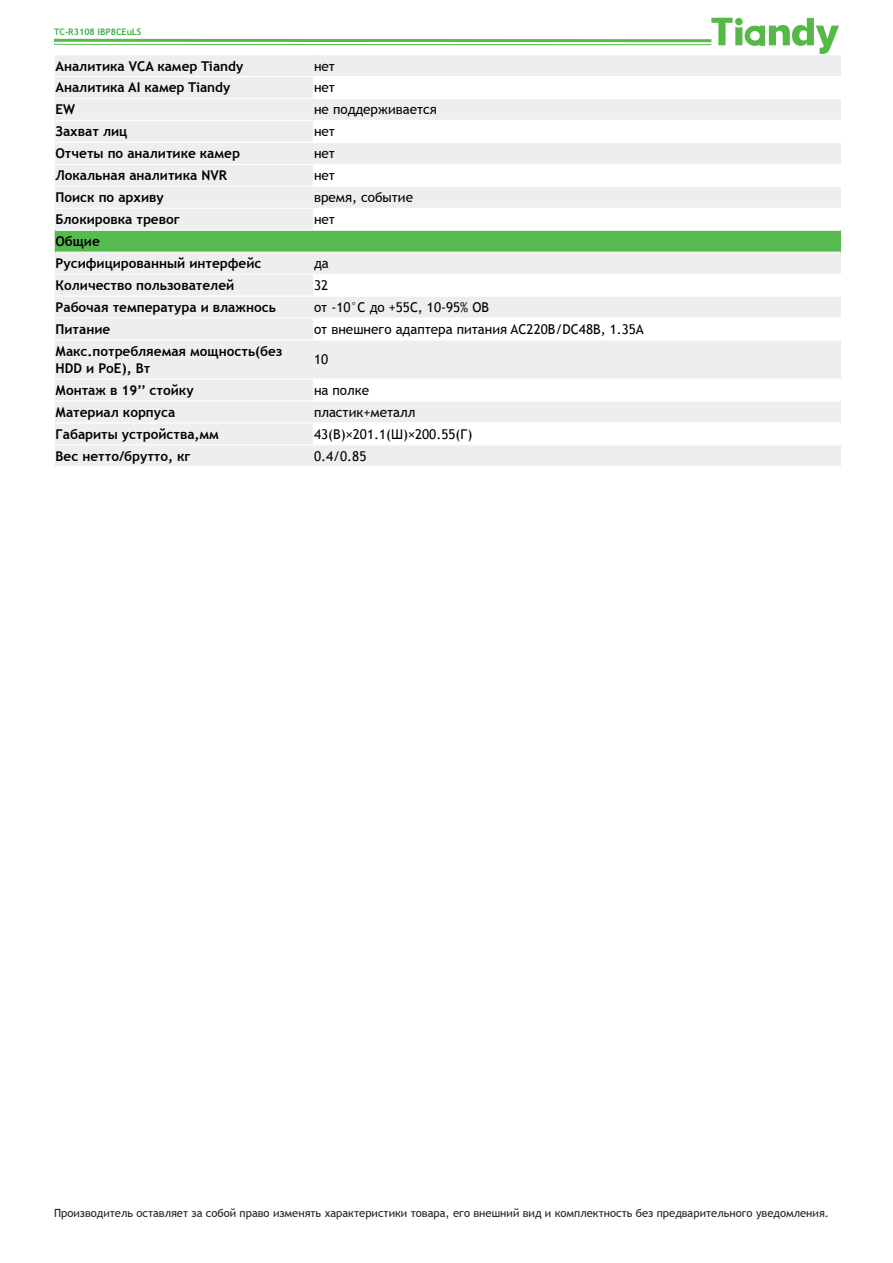
<style>
.page{position:relative;width:893px;height:1263px;background:#fff}
.page>*{position:absolute;margin:0;border:0;box-sizing:border-box;transform-origin:0 0}
.t1{font:700 13.5px/21.9px "Trebuchet MS";color:#000001}
.t2{font:13.5px "Trebuchet MS";color:#000001}
.t3{font:11.25px "Trebuchet MS";color:#231f20}
.t4{font:700 9px "Trebuchet MS";color:#40ae49}
</style>
<div class="page">
<svg style="left:711px;top:18px;width:128px;height:36px"></svg>
<hr style="left:54px;top:39px;width:657px;height:3px;background:#57ba4a">
<hr style="left:54px;top:44px;width:657px;height:1px;background:#57ba4a">
<div style="left:55px;top:55px;width:786px;height:411px;background:#edefee"></div>
<svg style="left:313px;top:77px;width:528px;height:368px"></svg>
<div style="left:55px;top:230px;width:786px;height:22px;background:#56ba4f"></div>
<hr style="left:56px;top:76px;width:257px;height:1px;background:#fff">
<hr style="left:313px;top:76px;width:527px;height:1px;background:#fff">
<hr style="left:56px;top:98px;width:257px;height:1px;background:#fff">
<hr style="left:313px;top:98px;width:527px;height:1px;background:#fff">
<hr style="left:56px;top:120px;width:257px;height:1px;background:#fff">
<hr style="left:313px;top:120px;width:527px;height:1px;background:#fff">
<hr style="left:56px;top:142px;width:257px;height:1px;background:#fff">
<hr style="left:313px;top:142px;width:527px;height:1px;background:#fff">
<hr style="left:56px;top:164px;width:257px;height:1px;background:#fff">
<hr style="left:313px;top:164px;width:527px;height:1px;background:#fff">
<hr style="left:56px;top:186px;width:257px;height:1px;background:#fff">
<hr style="left:313px;top:186px;width:527px;height:1px;background:#fff">
<hr style="left:56px;top:208px;width:257px;height:1px;background:#fff">
<hr style="left:313px;top:208px;width:527px;height:1px;background:#fff">
<hr style="left:56px;top:230px;width:257px;height:1px;background:#fff">
<hr style="left:313px;top:230px;width:527px;height:1px;background:#fff">
<hr style="left:56px;top:252px;width:257px;height:1px;background:#fff">
<hr style="left:313px;top:252px;width:527px;height:1px;background:#fff">
<hr style="left:56px;top:274px;width:257px;height:1px;background:#fff">
<hr style="left:313px;top:274px;width:527px;height:1px;background:#fff">
<hr style="left:56px;top:295px;width:257px;height:2px;background:#fff">
<hr style="left:313px;top:295px;width:527px;height:2px;background:#fff">
<hr style="left:56px;top:317px;width:257px;height:2px;background:#fff">
<hr style="left:313px;top:317px;width:527px;height:2px;background:#fff">
<hr style="left:56px;top:339px;width:257px;height:2px;background:#fff">
<hr style="left:313px;top:339px;width:527px;height:2px;background:#fff">
<hr style="left:56px;top:378px;width:257px;height:2px;background:#fff">
<hr style="left:313px;top:378px;width:527px;height:2px;background:#fff">
<hr style="left:56px;top:400px;width:257px;height:1px;background:#fff">
<hr style="left:313px;top:400px;width:527px;height:1px;background:#fff">
<hr style="left:56px;top:422px;width:257px;height:1px;background:#fff">
<hr style="left:313px;top:422px;width:527px;height:1px;background:#fff">
<hr style="left:56px;top:444px;width:257px;height:1px;background:#fff">
<hr style="left:313px;top:444px;width:527px;height:1px;background:#fff">
<p class="t4" style="left:54px;top:26px;width:89px">TC-R3108 IBP8CEuLS</p>
<p class="t1" style="left:56px;top:55px;width:189px">Аналитика VCA камер Tiandy</p>
<p class="t2" style="left:314px;top:58px;width:23px">нет</p>
<p class="t1" style="left:56px;top:77px;width:176px">Аналитика AI камер Tiandy</p>
<p class="t2" style="left:314px;top:80px;width:23px">нет</p>
<p class="t1" style="left:56px;top:99px;width:21px">EW</p>
<p class="t2" style="left:314px;top:102px;width:124px">не поддерживается</p>
<p class="t1" style="left:56px;top:121px;width:73px">Захват лиц</p>
<p class="t2" style="left:314px;top:124px;width:23px">нет</p>
<p class="t1" style="left:56px;top:143px;width:186px">Отчеты по аналитике камер</p>
<p class="t2" style="left:314px;top:146px;width:23px">нет</p>
<p class="t1" style="left:56px;top:165px;width:173px">Локальная аналитика NVR</p>
<p class="t2" style="left:314px;top:168px;width:23px">нет</p>
<p class="t1" style="left:56px;top:186px;width:110px">Поиск по архиву</p>
<p class="t2" style="left:314px;top:189px;width:101px">время, событие</p>
<p class="t1" style="left:56px;top:208px;width:126px">Блокировка тревог</p>
<p class="t2" style="left:314px;top:211px;width:23px">нет</p>
<p class="t1" style="left:56px;top:230px;width:207px">Общие<br>Русифицированный интерфейс</p>
<p class="t2" style="left:314px;top:255px;width:16px">да</p>
<p class="t1" style="left:56px;top:274px;width:180px">Количество пользователей</p>
<p class="t2" style="left:314px;top:277px;width:16px">32</p>
<p class="t1" style="left:56px;top:296px;width:222px">Рабочая температура и влажнось</p>
<p class="t2" style="left:314px;top:299px;width:177px">от -10°С до +55С, 10-95% ОВ</p>
<p class="t1" style="left:56px;top:318px;width:56px">Питание</p>
<p class="t2" style="left:314px;top:321px;width:331px">от внешнего адаптера питания AC220В/DC48В, 1.35A</p>
<p class="t1" style="left:56px;top:343px;width:228px;line-height:16.2px">Макс.потребляемая мощность(без<br>HDD и РоЕ), Вт</p>
<p class="t2" style="left:314px;top:352px;width:16px">10</p>
<p class="t1" style="left:56px;top:379px;width:140px">Монтаж в 19’’ стойку</p>
<p class="t2" style="left:314px;top:382px;width:57px">на полке</p>
<p class="t1" style="left:56px;top:401px;width:121px">Материал корпуса</p>
<p class="t2" style="left:314px;top:404px;width:103px">пластик+металл</p>
<p class="t1" style="left:56px;top:423px;width:165px">Габариты устройства,мм</p>
<p class="t2" style="left:314px;top:426px;width:160px">43(В)×201.1(Ш)×200.55(Г)</p>
<p class="t1" style="left:56px;top:445px;width:137px">Вес нетто/брутто, кг</p>
<p class="t2" style="left:314px;top:448px;width:54px">0.4/0.85</p>
<p class="t3" style="left:54px;top:1206px;width:776px">Производитель оставляет за собой право изменять характеристики товара, его внешний вид и комплектность без предварительного уведомления.</p>
</div>
